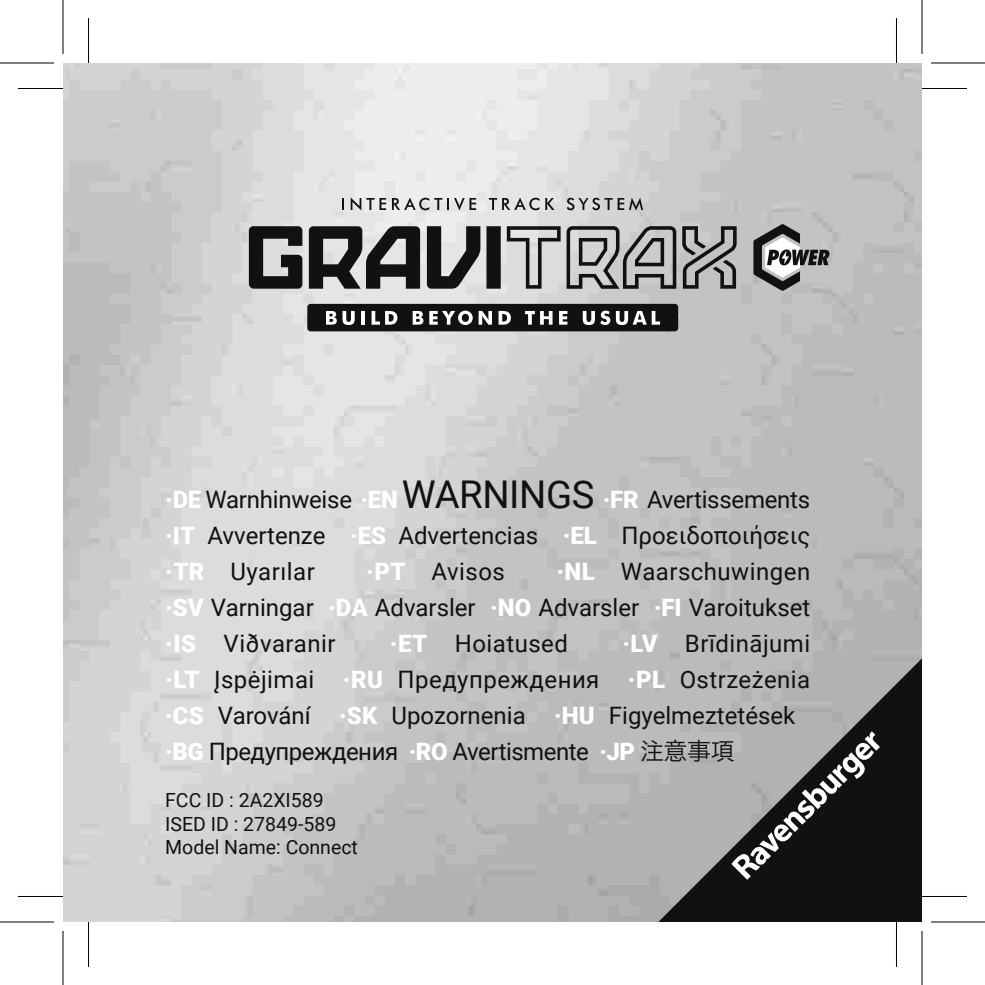
<style>
.page{position:relative;width:985px;height:985px;background:#fff}
.page>*{position:absolute;margin:0;border:0;box-sizing:border-box;transform-origin:0 0}
.t1{font:24px/36px "Roboto";color:#11110f;text-align:justify}
.t2{font:24px "Roboto";letter-spacing:.02em;color:#11110f}
.t3{font:19.5px/23.4px "Roboto";color:#11110f}
.s1{font-weight:900;color:#fff}
.s2{font-size:38.4px}
.s3{font-family:"Hira Kaku Pro W3"}
</style>
<div class="page">
<img style="left:63px;top:63px;width:859px;height:859px">
<svg style="left:486px;top:226px;width:15px;height:63px"></svg>
<svg style="left:507px;top:226px;width:54px;height:63px;background:#aeaead"></svg>
<svg style="left:682px;top:226px;width:55px;height:63px;background:#898989"></svg>
<svg style="left:427px;top:226px;width:53px;height:63px;background:#6e6e6d"></svg>
<svg style="left:309px;top:226px;width:111px;height:63px;background:#5c5c5b"></svg>
<svg style="left:567px;top:226px;width:109px;height:63px;background:#919190"></svg>
<svg style="left:249px;top:226px;width:53px;height:63px;background:#4e4e4d"></svg>
<div style="left:307px;top:304px;width:371px;height:27px;background:#11110f;border-radius:3px"></div>
<svg style="left:326px;top:311px;width:29px;height:14px"></svg>
<hr style="left:361px;top:311px;width:4px;height:14px;background:#fff">
<svg style="left:372px;top:311px;width:25px;height:14px"></svg>
<svg style="left:413px;top:311px;width:10px;height:14px"></svg>
<svg style="left:429px;top:311px;width:44px;height:14px"></svg>
<svg style="left:479px;top:311px;width:13px;height:14px"></svg>
<svg style="left:498px;top:311px;width:13px;height:14px"></svg>
<svg style="left:525px;top:311px;width:27px;height:14px"></svg>
<svg style="left:559px;top:311px;width:8px;height:14px"></svg>
<svg style="left:583px;top:311px;width:27px;height:14px"></svg>
<svg style="left:616px;top:311px;width:44px;height:14px"></svg>
<svg style="left:342px;top:198px;width:2px;height:12px"></svg>
<svg style="left:351px;top:198px;width:35px;height:12px"></svg>
<svg style="left:392px;top:198px;width:84px;height:12px"></svg>
<svg style="left:489px;top:198px;width:65px;height:12px"></svg>
<svg style="left:567px;top:198px;width:76px;height:12px"></svg>
<svg style="left:753px;top:224px;width:77px;height:67px;background:#8f8f8e"></svg>
<svg style="left:658px;top:658px;width:264px;height:264px;background:#727272"></svg>
<svg style="left:731px;top:731px;width:149px;height:149px;background:#5a5a59"></svg>
<hr style="left:18px;top:88px;width:45px;height:1px;background:#000">
<hr style="left:922px;top:88px;width:45px;height:1px;background:#000">
<hr style="left:18px;top:896px;width:45px;height:1px;background:#000">
<hr style="left:922px;top:896px;width:45px;height:1px;background:#000">
<hr style="left:88px;top:18px;width:1px;height:45px;background:#000">
<hr style="left:88px;top:922px;width:1px;height:45px;background:#000">
<hr style="left:896px;top:18px;width:1px;height:45px;background:#000">
<hr style="left:896px;top:922px;width:1px;height:45px;background:#000">
<svg style="left:0;top:922px;width:54px;height:1px"></svg>
<svg style="left:931px;top:922px;width:54px;height:1px"></svg>
<svg style="left:922px;top:0;width:1px;height:54px"></svg>
<svg style="left:922px;top:931px;width:1px;height:54px"></svg>
<hr style="left:0;top:62px;width:54px;height:2px;background:#000">
<hr style="left:931px;top:62px;width:54px;height:2px;background:#000">
<hr style="left:0;top:921px;width:54px;height:1px;background:#000">
<hr style="left:931px;top:921px;width:54px;height:1px;background:#000">
<hr style="left:62px;top:0;width:2px;height:54px;background:#000">
<hr style="left:62px;top:931px;width:2px;height:54px;background:#000">
<hr style="left:921px;top:0;width:1px;height:54px;background:#000">
<hr style="left:921px;top:931px;width:1px;height:54px;background:#000">
<p class="t1" style="left:165px;top:481px;width:647px"><span class="s1">·DE</span> Warnhinweise <span class="s1">·EN</span> <span class="s2">WARNINGS</span> <span class="s1">·FR</span> Avertissements <span class="s1">·IT</span> Avvertenze <span class="s1">·ES</span> Advertencias <span class="s1">·EL</span> Προειδοποιήσεις <span class="s1">·TR</span> Uyarılar</p>
<p class="t1" style="left:165px;top:553px;width:647px;text-indent:391px"><span class="s1">·NL</span> Waarschuwingen <span class="s1">·SV</span> Varningar <span class="s1">·DA</span> Advarsler <span class="s1">·NO</span> Advarsler <span class="s1">·FI</span> Varoitukset <span class="s1">·IS</span> Viðvaranir</p>
<p class="t1" style="left:366px;top:553px;width:140px"><span class="s1">·PT</span> Avisos</p>
<p class="t1" style="left:165px;top:625px;width:647px;text-align:left;text-indent:457px"><span class="s1">·LV</span> Brīdinājumi <span class="s1">·LT</span> Įspėjimai <span class="s1">·RU</span> Предупреждения <span class="s1">·PL</span> Ostrzeżenia <span class="s1">·CS</span> Varování <span class="s1">·SK</span> Upozornenia <span class="s1">·HU</span> Figyelmeztetések <span class="s1">·BG</span> Предупреждения <span class="s1">·RO</span> Avertismente <span class="s1">·JP</span> <span class="s3">注意事項</span></p>
<p class="t3" style="left:165px;top:788px;width:194px">FCC ID : 2A2XI589<br>ISED ID : 27849-589<br>Model Name: Connect</p>
<p class="t2" style="left:390px;top:627px;width:180px"><span class="s1">·ET</span> Hoiatused</p>
</div>
